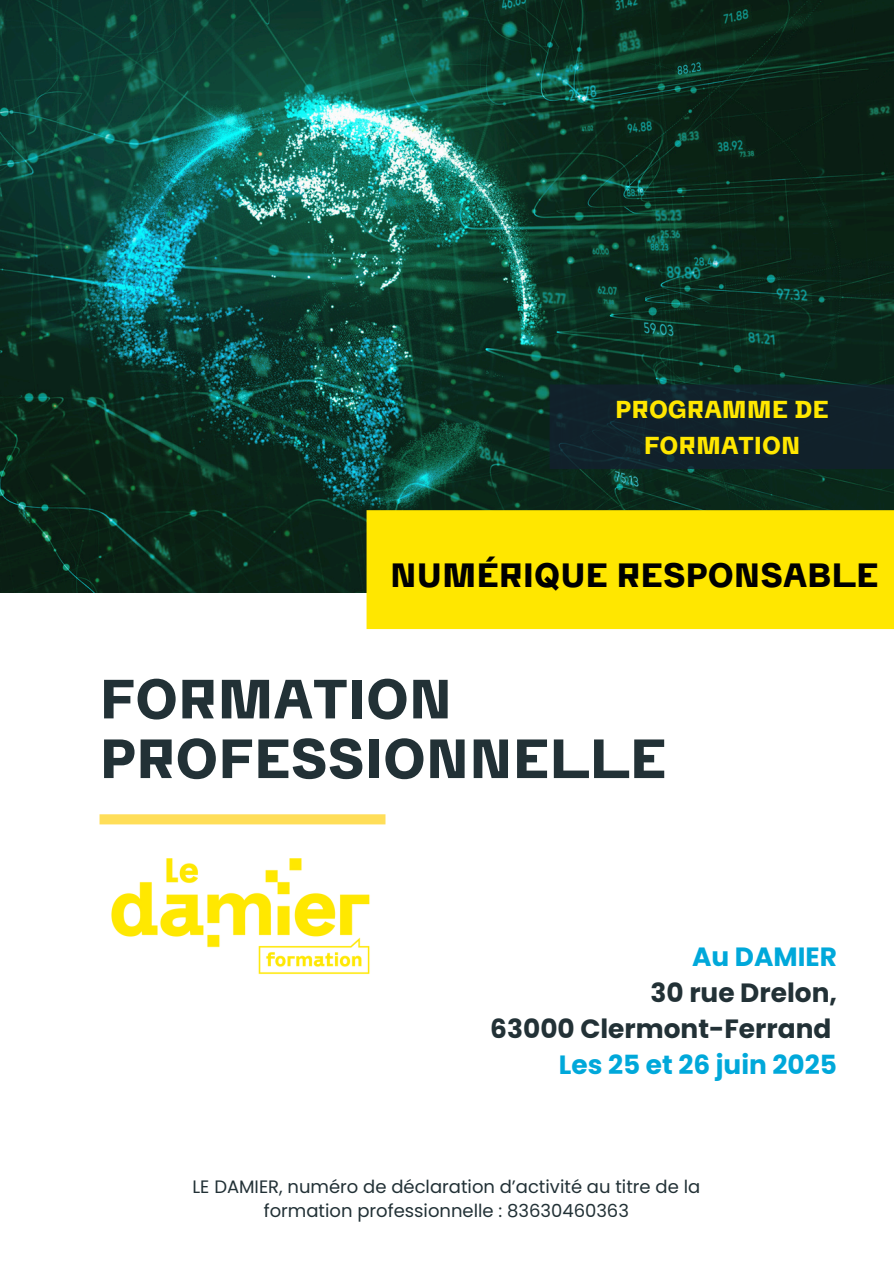
<style>
.page{position:relative;width:894px;height:1264px;background:#fff}
.page>*{position:absolute;margin:0;border:0;box-sizing:border-box;transform-origin:0 0}
.t1{font:700 54px/59.7px "CA Saygon";color:#223136}
.t2{font:700 33px "CA Saygon";color:#000}
.t3{font:700 26.4px/36px "Poppins";color:#223136;text-align:right}
.t4{font:700 26.4px "Poppins";color:#00a8da}
.t5{font:700 24px/36px "CA Saygon";color:#ffe700;text-align:center}
.t6{font:18px/23.7px "Poppins";color:#223136;text-align:center}
</style>
<div class="page">
<img style="left:0;top:0;width:893px;height:592px">
<div style="left:549px;top:384px;width:344px;height:85px;background:#11212b"></div>
<div style="left:366px;top:510px;width:527px;height:119px;background:#ffe700"></div>
<div style="left:99px;top:814px;width:286px;height:10px;background:#ffde59"></div>
<img style="left:111px;top:858px;width:259px;height:117px">
<h3 class="t5" style="left:615px;top:391px;width:215px">PROGRAMME DE<br>FORMATION</h3>
<h2 class="t2" style="left:390px;top:547px;width:489px">NUMÉRIQUE RESPONSABLE</h2>
<h1 class="t1" style="left:99px;top:668px;width:568px">FORMATION<br>PROFESSIONNELLE</h1>
<h3 class="t4" style="left:692px;top:941px;width:146px">Au DAMIER</h3>
<h3 class="t3" style="left:490px;top:974px;width:348px">30 rue Drelon,<br>63000 Clermont-Ferrand</h3>
<h3 class="t4" style="left:558px;top:1049px;width:279px">Les 25 et 26 juin 2025</h3>
<p class="t6" style="left:192px;top:1175px;width:509px">LE DAMIER, numéro de déclaration d’activité au titre de la formation professionnelle : 83630460363</p>
</div>
